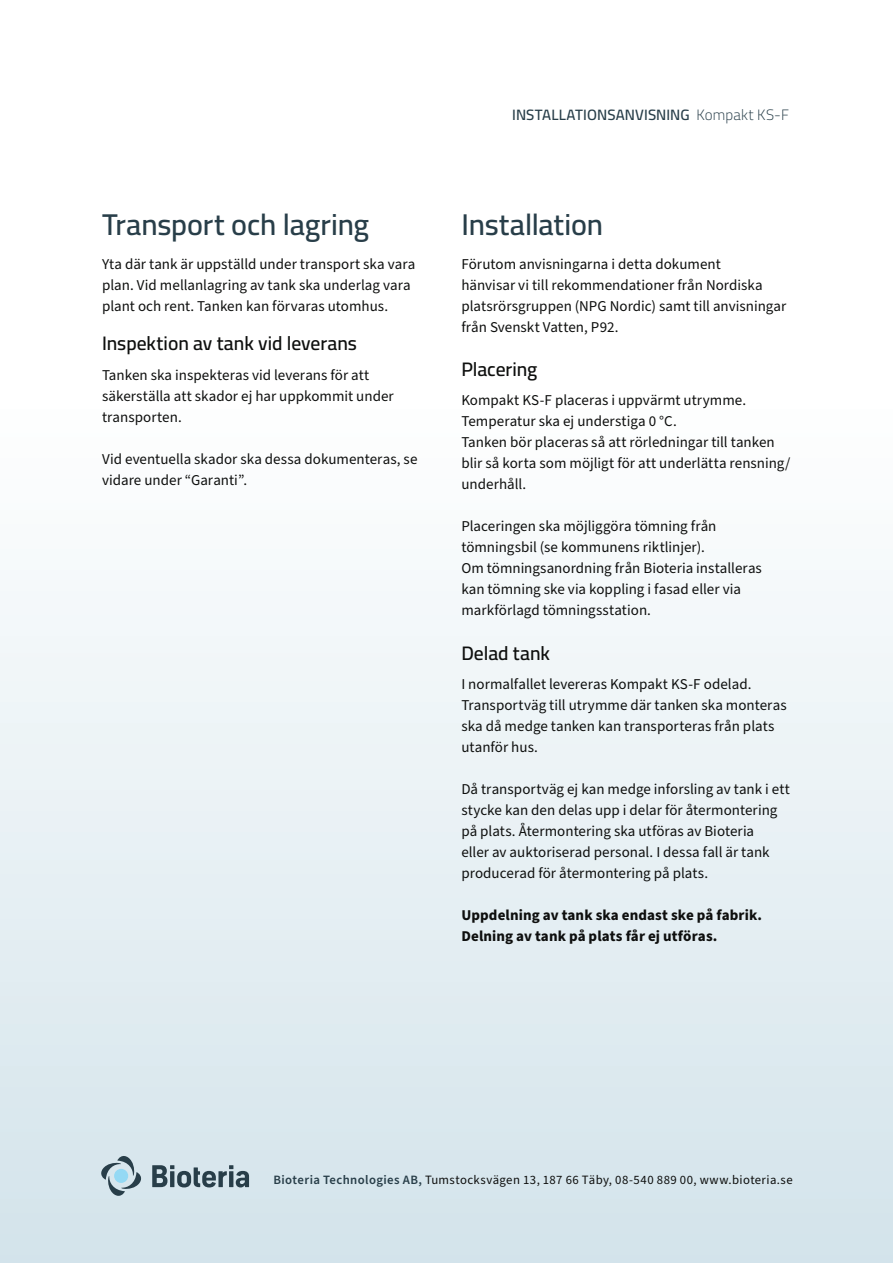
<style>
.page{position:relative;width:893px;height:1263px;background:#fff}
.page>*{position:absolute;margin:0;border:0;box-sizing:border-box;transform-origin:0 0}
.Rubrik_Cairo{font:600 30px "Cairo";letter-spacing:-.005em;color:#283e49}
.Underrubrik{font:600 19.5px "Cairo";color:#0e0f0e}
.Brödtext{font:15px/21px "Source Sans Pro";letter-spacing:.005em;color:#0e0f0e}
.Brödtext-2{font:700 15px/21px "Source Sans Pro";letter-spacing:.005em;color:#0e0f0e}
.t1{font:600 15px "Cairo";letter-spacing:.005em;color:#283e49}
.t2{font:12.75px "Source Sans Pro";letter-spacing:.03em;color:#0e0f0e}
.s1{font-weight:300}
.s2{font-weight:600;color:#283e49}
</style>
<div class="page">
<div style="left:0;top:401px;width:893px;height:862px;background:linear-gradient(to bottom,#feffff,#d3e3eb)"></div>
<svg style="left:152px;top:1165px;width:97px;height:22px;background:#80929b"></svg>
<svg style="left:98px;top:1153px;width:46px;height:45px;background:#b2c2ca"></svg>
<div style="left:114px;top:1169px;width:14px;height:14px;background:#94d9f4;border-radius:50%"></div>
<p class="Rubrik_Cairo" style="left:102px;top:202px;width:269px">Transport och lagring</p>
<p class="Brödtext" style="left:102px;top:253px;width:315px">Yta där tank är uppställd under transport ska vara plan. Vid mellanlagring av tank ska underlag vara plant och rent. Tanken kan förvaras utomhus.</p>
<p class="Underrubrik" style="left:102px;top:329px;width:256px">Inspektion av tank vid leverans</p>
<p class="Brödtext" style="left:102px;top:365px;width:293px">Tanken ska inspekteras vid leverans för att säkerställa att skador ej har uppkommit under transporten.</p>
<p class="Brödtext" style="left:102px;top:449px;width:317px">Vid eventuella skador ska dessa dokumenteras, se vidare under “Garanti”.</p>
<p class="t1" style="left:512px;top:104px;width:278px">INSTALLATIONSANVISNING <span class="s1">Kompakt KS-F</span></p>
<p class="Rubrik_Cairo" style="left:461px;top:202px;width:143px">Installation</p>
<p class="Brödtext" style="left:461px;top:253px;width:326px">Förutom anvisningarna i detta dokument<br>hänvisar vi till rekommendationer från Nordiska platsrörsgruppen (NPG Nordic) samt till anvisningar från Svenskt Vatten, P92.</p>
<p class="Underrubrik" style="left:461px;top:355px;width:78px">Placering</p>
<p class="Brödtext" style="left:461px;top:390px;width:286px">Kompakt KS-F placeras i uppvärmt utrymme.<br>Temperatur ska ej understiga 0 °C.</p>
<p class="Brödtext" style="left:461px;top:432px;width:330px">Tanken bör placeras så att rörledningar till tanken blir så korta som möjligt för att underlätta rensning/ underhåll.</p>
<p class="Brödtext" style="left:461px;top:516px;width:257px">Placeringen ska möjliggöra tömning från tömningsbil (se kommunens riktlinjer).</p>
<p class="Brödtext" style="left:461px;top:558px;width:302px">Om tömningsanordning från Bioteria installeras kan tömning ske via koppling i fasad eller via markförlagd tömningsstation.</p>
<p class="Underrubrik" style="left:461px;top:639px;width:90px">Delad tank</p>
<p class="Brödtext" style="left:461px;top:674px;width:327px">I normalfallet levereras Kompakt KS-F odelad.<br>Transportväg till utrymme där tanken ska monteras ska då medge tanken kan transporteras från plats utanför hus.</p>
<p class="Brödtext" style="left:461px;top:779px;width:330px">Då transportväg ej kan medge inforsling av tank i ett stycke kan den delas upp i delar för återmontering på plats. Återmontering ska utföras av Bioteria<br>eller av auktoriserad personal. I dessa fall är tank producerad för återmontering på plats.</p>
<p class="Brödtext-2" style="left:461px;top:905px;width:302px">Uppdelning av tank ska endast ske på fabrik.<br>Delning av tank på plats får ej utföras.</p>
<p class="t2" style="left:273px;top:1172px;width:521px"><span class="s2">Bioteria Technologies AB,</span> Tumstocksvägen 13, 187 66 Täby, 08-540 889 00, www.bioteria.se</p>
</div>
